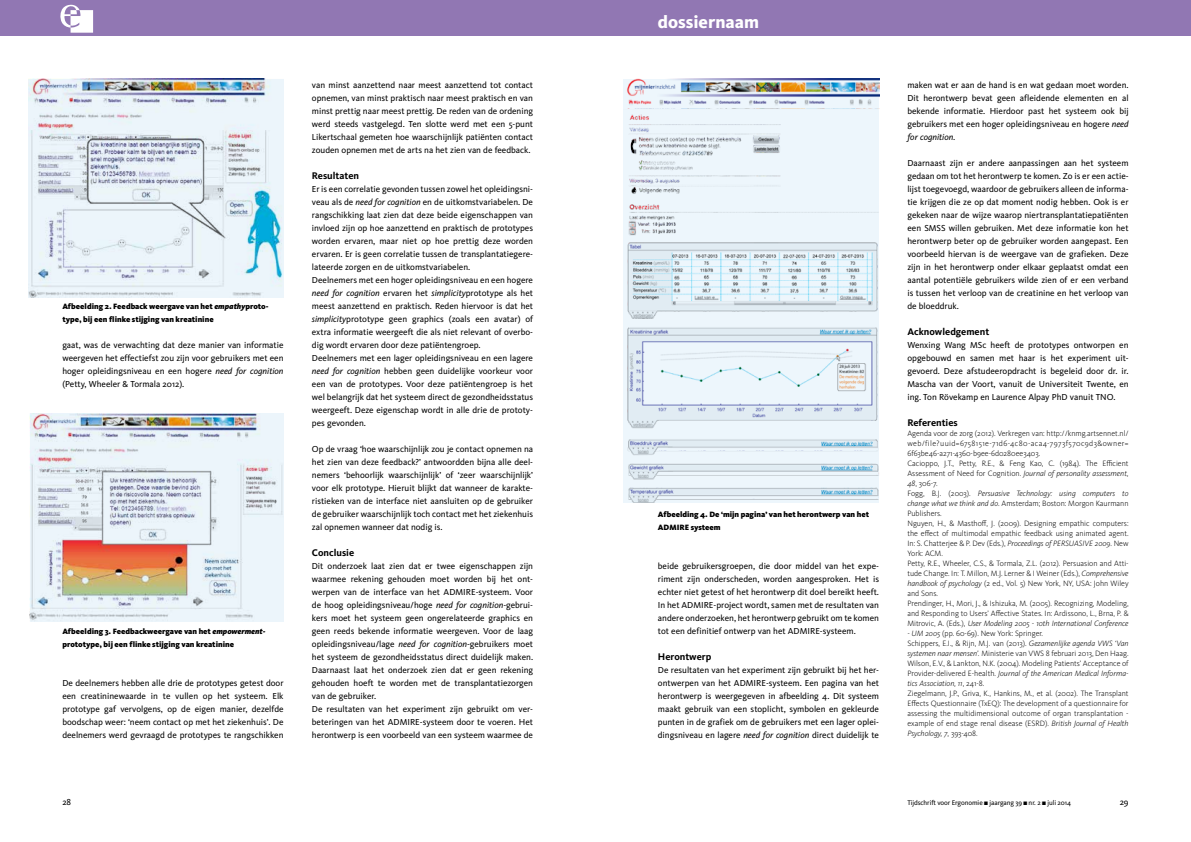
<style>
.page{position:relative;width:1191px;height:842px;background:#fff}
.page>*{position:absolute;margin:0;border:0;box-sizing:border-box;transform-origin:0 0}
.t1{font:800 18px "Kievit OT";color:#fff}
.t2{font:700 10px "Kievit OT";color:#000}
.t3{font:9px/13px "Kievit OT";color:#000;text-align:justify}
.t4{font:300 8px/10px "Kievit OT";color:#000}
.t5{font:900 8px/13px "Kievit OT";color:#000}
.t6{font:7px "Kievit OT";letter-spacing:-.01em;color:#000}
.s1{font-style:italic}
</style>
<div class="page">
<div style="left:0;top:0;width:595px;height:36px;background:#9177b3"></div>
<div style="left:595px;top:0;width:596px;height:36px;background:#9177b3"></div>
<svg style="left:60px;top:5px;width:33px;height:28px"></svg>
<img style="left:28px;top:79px;width:255px;height:219px">
<img style="left:30px;top:413px;width:253px;height:208px">
<img style="left:624px;top:79px;width:255px;height:423px">
<p class="t5" style="left:62px;top:300px;width:208px">Afbeelding 2. Feedback weergave van het <span class="s1">empathy</span>proto&shy;type, bij een flinke stijging van kreatinine</p>
<p class="t3" style="left:62px;top:338px;width:223px">gaat, was de verwachting dat deze manier van informatie weergeven het effectiefst zou zijn voor gebruikers met een hoger opleidingsniveau en een hogere <span class="s1">need for cognition </span>(Petty, Wheeler &amp; Tormala 2012).</p>
<p class="t5" style="left:62px;top:625px;width:204px">Afbeelding 3. Feedbackweergave van het <span class="s1">empowerment&shy;</span>prototype, bij een flinke stijging van kreatinine</p>
<p class="t3" style="left:62px;top:676px;width:223px">De deelnemers hebben alle drie de prototypes getest door een creatininewaarde in te vullen op het systeem. Elk prototype gaf vervolgens, op de eigen manier, dezelfde boodschap weer: ‘neem contact op met het ziekenhuis’. De deelnemers werd gevraagd de prototypes te rangschikken</p>
<p class="t3" style="left:312px;top:78px;width:223px">van minst aanzettend naar meest aanzettend tot contact opnemen, van minst praktisch naar meest praktisch en van minst prettig naar meest prettig. De reden van de ordening werd steeds vastgelegd. Ten slotte werd met een 5-punt Likertschaal gemeten hoe waarschijnlijk patiënten contact zouden opnemen met de arts na het zien van de feedback.</p>
<p class="t2" style="left:312px;top:170px;width:49px">Resultaten</p>
<p class="t3" style="left:312px;top:182px;width:223px;text-align:left">Er is een correlatie gevonden tussen zowel het opleidingsni&shy;veau als de <span class="s1">need for cognition</span> en de uitkomstvariabelen. De rangschikking laat zien dat deze beide eigenschappen van invloed zijn op hoe aanzettend en praktisch de prototypes worden ervaren, maar niet op hoe prettig deze worden ervaren. Er is geen correlatie tussen de transplantatiegere&shy;lateerde zorgen en de uitkomstvariabelen.<br>Deelnemers met een hoger opleidingsniveau en een hogere <span class="s1">need for cognition</span> ervaren het <span class="s1">simplicity</span>prototype als het meest aanzettend en praktisch. Reden hiervoor is dat het <span class="s1">simplicity</span>prototype geen graphics (zoals een avatar) of extra informatie weergeeft die als niet relevant of overbo&shy;dig wordt ervaren door deze patiëntengroep.<br>Deelnemers met een lager opleidingsniveau en een lagere <span class="s1">need for cognition</span> hebben geen duidelijke voorkeur voor een van de prototypes. Voor deze patiëntengroep is het wel belangrijk dat het systeem direct de gezondheidsstatus weergeeft. Deze eigenschap wordt in alle drie de prototy&shy;pes gevonden.</p>
<p class="t3" style="left:312px;top:442px;width:223px">Op de vraag ‘hoe waarschijnlijk zou je contact opnemen na het zien van deze feedback?’ antwoordden bijna alle deel&shy;nemers ‘behoorlijk waarschijnlijk’ of ‘zeer waarschijnlijk’ voor elk prototype. Hieruit blijkt dat wanneer de karakte&shy;ristieken van de interface niet aansluiten op de gebruiker de gebruiker waarschijnlijk toch contact met het ziekenhuis zal opnemen wanneer dat nodig is.</p>
<p class="t2" style="left:312px;top:547px;width:44px">Conclusie</p>
<p class="t3" style="left:312px;top:559px;width:223px;text-align:left">Dit onderzoek laat zien dat er twee eigenschappen zijn waarmee rekening gehouden moet worden bij het ont&shy;werpen van de interface van het ADMIRE-systeem. Voor de hoog opleidingsniveau/hoge <span class="s1">need for cognition</span>-gebrui&shy;kers moet het systeem geen ongerelateerde graphics en geen reeds bekende informatie weergeven. Voor de laag opleidingsniveau/lage <span class="s1">need for cognition</span>-gebruikers moet het systeem de gezondheidsstatus direct duidelijk maken.<br>Daarnaast laat het onderzoek zien dat er geen rekening gehouden hoeft te worden met de transplantatiezorgen van de gebruiker.<br>De resultaten van het experiment zijn gebruikt om ver&shy;beteringen van het ADMIRE-systeem door te voeren. Het herontwerp is een voorbeeld van een systeem waarmee de</p>
<h1 class="t1" style="left:658px;top:11px;width:103px">dossiernaam</h1>
<p class="t5" style="left:658px;top:508px;width:213px">Afbeelding 4. De ‘mijn pagina’ van het herontwerp van het<br>ADMIRE systeem</p>
<p class="t3" style="left:658px;top:559px;width:223px">beide gebruikersgroepen, die door middel van het expe&shy;riment zijn onderscheden, worden aangesproken. Het is echter niet getest of het herontwerp dit doel bereikt heeft.<br>In het ADMIRE-project wordt, samen met de resultaten van andere onderzoeken, het herontwerp gebruikt om te komen tot een definitief ontwerp van het ADMIRE-systeem.</p>
<p class="t2" style="left:658px;top:651px;width:55px">Herontwerp</p>
<p class="t3" style="left:658px;top:663px;width:223px">De resultaten van het experiment zijn gebruikt bij het her&shy;ontwerpen van het ADMIRE-systeem. Een pagina van het herontwerp is weergegeven in afbeelding 4. Dit systeem maakt gebruik van een stoplicht, symbolen en gekleurde punten in de grafiek om de gebruikers met een lager oplei&shy;dingsniveau en lagere <span class="s1">need for cognition</span> direct duidelijk te</p>
<p class="t3" style="left:907px;top:78px;width:223px">maken wat er aan de hand is en wat gedaan moet worden.<br>Dit herontwerp bevat geen afleidende elementen en al bekende informatie. Hierdoor past het systeem ook bij gebruikers met een hoger opleidingsniveau en hogere <span class="s1">need for cognition.</span></p>
<p class="t3" style="left:907px;top:156px;width:223px">Daarnaast zijn er andere aanpassingen aan het systeem gedaan om tot het herontwerp te komen. Zo is er een actie&shy;lijst toegevoegd, waardoor de gebruikers alleen de informa&shy;tie krijgen die ze op dat moment nodig hebben. Ook is er gekeken naar de wijze waarop niertransplantatiepatiënten een SMSS willen gebruiken. Met deze informatie kon het herontwerp beter op de gebruiker worden aangepast. Een voorbeeld hiervan is de weergave van de grafieken. Deze zijn in het herontwerp onder elkaar geplaatst omdat een aantal potentiële gebruikers wilde zien of er een verband is tussen het verloop van de creatinine en het verloop van de bloeddruk.</p>
<p class="t2" style="left:907px;top:326px;width:83px">Acknowledgement</p>
<p class="t3" style="left:907px;top:338px;width:223px">Wenxing Wang MSc heeft de prototypes ontworpen en opgebouwd en samen met haar is het experiment uit&shy;gevoerd. Deze afstudeeropdracht is begeleid door dr. ir.<br>Mascha van der Voort, vanuit de Universiteit Twente, en ing. Ton Rövekamp en Laurence Alpay PhD vanuit TNO.</p>
<p class="t2" style="left:907px;top:417px;width:52px">Referenties</p>
<p class="t4" style="left:907px;top:428px;width:223px">Agenda voor de zorg (2012). Verkregen van: http://knmg.artsennet.nl/ web/file?uuid=6758151e-71d6-4c80-aca4-7973f570c9d3&amp;owner= 6f63be46-a271-4360-b9ee-6d0280ee3403.<br>Cacioppo, J.T., Petty, R.E., &amp; Feng Kao, C. (1984). The Efficient Assessment of Need for Cognition. <span class="s1">Journal of personality assessment, 48</span>, 306-7.<br>Fogg, B.J. (2003). <span class="s1">Persuasive Technology: using computers to change what we think and do</span>. Amsterdam; Boston: Morgon Kaurmann Publishers.<br>Nguyen, H., &amp; Masthoff, J. (2009). Designing empathic computers: the effect of multimodal empathic feedback using animated agent.<br>In: S. Chatterjee &amp; P. Dev (Eds.), <span class="s1">Proceedings of PERSUASIVE 2009</span>. New York: ACM.<br>Petty, R.E., Wheeler, C.S., &amp; Tormala, Z.L. (2012). Persuasion and Atti&shy;tude Change. In: T. Millon, M.J. Lerner &amp; I Weiner (Eds.), <span class="s1">Comprehensive handbook of psychology</span> (2 ed., Vol. 5) New York, NY, USA: John Wiley and Sons.<br>Prendinger, H., Mori, J., &amp; Ishizuka, M. (2005). Recognizing, Modeling, and Responding to Users’ Affective States. In: Ardissono, L., Brna, P. &amp; Mitrovic, A. (Eds.), <span class="s1">User Modeling 2005 - 10th International Conference</span></p>
<p class="t4" style="left:907px;top:628px;width:223px"><span class="s1">- UM 2005</span> (pp. 60-69). New York: Springer.<br>Schippers, E.I., &amp; Rijn, M.J. van (2013). <span class="s1">Gezamenlijke agenda VWS ‘Van systemen naar mensen’.</span> Ministerie van VWS 8 februari 2013, Den Haag.<br>Wilson, E.V., &amp; Lankton, N.K. (2004). Modeling Patients’ Acceptance of Provider-delivered E-health. <span class="s1">Journal of the American Medical Informa&shy;tics Association, 11</span>, 241-8.<br>Ziegelmann, J.P., Griva, K., Hankins, M., et al. (2002). The Transplant Effects Questionnaire (TxEQ): The development of a questionnaire for assessing the multidimensional outcome of organ transplantation - example of end stage renal disease (ESRD). <span class="s1">British Journal of Health Psychology, 7</span>, 393-408.</p>
<p class="t3" style="left:62px;top:795px;width:10px">28</p>
<p class="t6" style="left:907px;top:798px;width:165px">Tijdschrift voor Ergonomie ■ jaargang 39 ■ nr. 2 ■ juli 2014</p>
<p class="t3" style="left:1119px;top:795px;width:10px">29</p>
</div>
